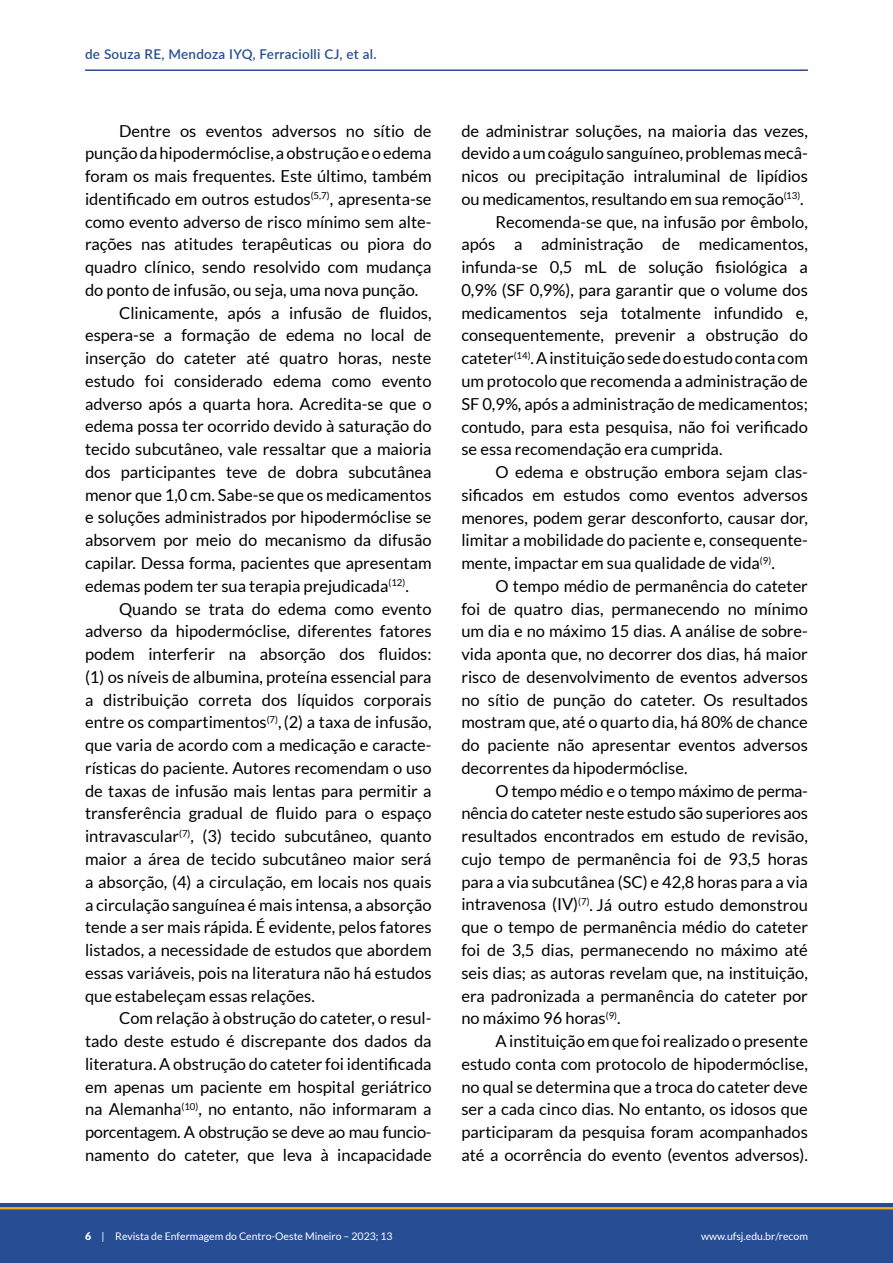
<style>
.page{position:relative;width:893px;height:1263px;background:#fff}
.page>*{position:absolute;margin:0;border:0;box-sizing:border-box;transform-origin:0 0}
.t1{font:16.5px "Lato";color:#000}
.t2{font:16.5px "Lato";letter-spacing:-.02em;color:#000}
.t3{font:600 13.5px "Lato";letter-spacing:.02em;color:#274d95}
.t4{font:10.5px "Lato";color:#fff}
.s1{font-weight:900}
</style>
<div class="page">
<div style="left:0;top:1203px;width:893px;height:60px;background:#274d95"></div>
<hr style="left:0;top:1207px;width:893px;height:2px;background:#ffb011">
<hr style="left:85px;top:69px;width:723px;height:2px;background:#274d95">
<p class="t3" style="left:85px;top:44px;width:293px">de Souza RE, Mendoza IYQ, Ferraciolli CJ, et al.</p>
<p class="t1" style="left:119px;top:121px;width:314px">Dentre os eventos adversos no sítio de</p>
<p class="t1" style="left:85px;top:144px;width:348px">punção da hipodermóclise, a obstrução e o edema</p>
<p class="t1" style="left:85px;top:167px;width:348px">foram os mais frequentes. Este último, também</p>
<p class="t1" style="left:85px;top:190px;width:348px">identificado em outros estudos<sup>(5,7)</sup>, apresenta-se</p>
<p class="t1" style="left:85px;top:212px;width:348px">como evento adverso de risco mínimo sem alte-</p>
<p class="t1" style="left:85px;top:235px;width:348px">rações nas atitudes terapêuticas ou piora do</p>
<p class="t1" style="left:85px;top:258px;width:348px">quadro clínico, sendo resolvido com mudança</p>
<p class="t1" style="left:85px;top:281px;width:335px">do ponto de infusão, ou seja, uma nova punção.</p>
<p class="t1" style="left:119px;top:303px;width:314px">Clinicamente, após a infusão de fluidos,</p>
<p class="t1" style="left:85px;top:326px;width:348px">espera-se a formação de edema no local de</p>
<p class="t1" style="left:85px;top:349px;width:348px">inserção do cateter até quatro horas, neste</p>
<p class="t1" style="left:85px;top:372px;width:348px">estudo foi considerado edema como evento</p>
<p class="t1" style="left:85px;top:394px;width:348px">adverso após a quarta hora. Acredita-se que o</p>
<p class="t1" style="left:85px;top:417px;width:348px">edema possa ter ocorrido devido à saturação do</p>
<p class="t1" style="left:85px;top:440px;width:348px">tecido subcutâneo, vale ressaltar que a maioria</p>
<p class="t1" style="left:85px;top:463px;width:348px">dos participantes teve de dobra subcutânea</p>
<p class="t1" style="left:85px;top:486px;width:348px">menor que 1,0 cm. Sabe-se que os medicamentos</p>
<p class="t1" style="left:85px;top:508px;width:348px">e soluções administrados por hipodermóclise se</p>
<p class="t1" style="left:85px;top:531px;width:348px">absorvem por meio do mecanismo da difusão</p>
<p class="t1" style="left:85px;top:554px;width:348px">capilar. Dessa forma, pacientes que apresentam</p>
<p class="t1" style="left:85px;top:577px;width:325px">edemas podem ter sua terapia prejudicada<sup>(12)</sup>.</p>
<p class="t1" style="left:119px;top:599px;width:314px">Quando se trata do edema como evento</p>
<p class="t1" style="left:85px;top:622px;width:348px">adverso da hipodermóclise, diferentes fatores</p>
<p class="t1" style="left:85px;top:645px;width:348px">podem interferir na absorção dos fluidos:</p>
<p class="t1" style="left:85px;top:668px;width:348px">(1) os níveis de albumina, proteína essencial para</p>
<p class="t1" style="left:85px;top:690px;width:348px">a distribuição correta dos líquidos corporais</p>
<p class="t1" style="left:85px;top:713px;width:348px">entre os compartimentos<sup>(7)</sup>,(2) a taxa de infusão,</p>
<p class="t1" style="left:85px;top:736px;width:348px">que varia de acordo com a medicação e caracte-</p>
<p class="t1" style="left:85px;top:759px;width:348px">rísticas do paciente. Autores recomendam o uso</p>
<p class="t1" style="left:85px;top:781px;width:348px">de taxas de infusão mais lentas para permitir a</p>
<p class="t1" style="left:85px;top:804px;width:348px">transferência gradual de fluido para o espaço</p>
<p class="t1" style="left:85px;top:827px;width:348px">intravascular<sup>(7)</sup>, (3) tecido subcutâneo, quanto</p>
<p class="t1" style="left:85px;top:850px;width:348px">maior a área de tecido subcutâneo maior será</p>
<p class="t1" style="left:85px;top:872px;width:348px">a absorção, (4) a circulação, em locais nos quais</p>
<p class="t1" style="left:85px;top:895px;width:348px">a circulação sanguínea é mais intensa, a absorção</p>
<p class="t1" style="left:85px;top:918px;width:348px">tende a ser mais rápida. É evidente, pelos fatores</p>
<p class="t1" style="left:85px;top:941px;width:348px">listados, a necessidade de estudos que abordem</p>
<p class="t1" style="left:85px;top:964px;width:348px">essas variáveis, pois na literatura não há estudos</p>
<p class="t1" style="left:85px;top:986px;width:231px">que estabeleçam essas relações.</p>
<p class="t1" style="left:119px;top:1009px;width:314px">Com relação à obstrução do cateter, o resul-</p>
<p class="t1" style="left:85px;top:1032px;width:348px">tado deste estudo é discrepante dos dados da</p>
<p class="t1" style="left:85px;top:1055px;width:348px">literatura. A obstrução do cateter foi identificada</p>
<p class="t1" style="left:85px;top:1077px;width:348px">em apenas um paciente em hospital geriátrico</p>
<p class="t1" style="left:85px;top:1100px;width:348px">na Alemanha<sup>(10)</sup>, no entanto, não informaram a</p>
<p class="t2" style="left:85px;top:1123px;width:348px">porcentagem. A obstrução se deve ao mau funcio-</p>
<p class="t1" style="left:85px;top:1146px;width:348px">namento do cateter, que leva à incapacidade</p>
<p class="t1" style="left:461px;top:121px;width:348px">de administrar soluções, na maioria das vezes,</p>
<p class="t1" style="left:461px;top:144px;width:348px">devido a um coágulo sanguíneo, problemas mecâ-</p>
<p class="t1" style="left:461px;top:167px;width:348px">nicos ou precipitação intraluminal de lipídios</p>
<p class="t1" style="left:461px;top:190px;width:344px">ou medicamentos, resultando em sua remoção<sup>(13)</sup>.</p>
<p class="t1" style="left:495px;top:212px;width:314px">Recomenda-se que, na infusão por êmbolo,</p>
<p class="t1" style="left:461px;top:235px;width:348px">após a administração de medicamentos,</p>
<p class="t1" style="left:461px;top:258px;width:348px">infunda-se 0,5 mL de solução fisiológica a</p>
<p class="t1" style="left:461px;top:281px;width:348px">0,9% (SF 0,9%), para garantir que o volume dos</p>
<p class="t1" style="left:461px;top:303px;width:348px">medicamentos seja totalmente infundido e,</p>
<p class="t1" style="left:461px;top:326px;width:348px">consequentemente, prevenir a obstrução do</p>
<p class="t1" style="left:461px;top:349px;width:348px">cateter<sup>(14)</sup>. A instituição sede do estudo conta com</p>
<p class="t1" style="left:461px;top:372px;width:348px">um protocolo que recomenda a administração de</p>
<p class="t1" style="left:461px;top:395px;width:348px">SF 0,9%, após a administração de medicamentos;</p>
<p class="t1" style="left:461px;top:417px;width:348px">contudo, para esta pesquisa, não foi verificado</p>
<p class="t1" style="left:461px;top:440px;width:263px">se essa recomendação era cumprida.</p>
<p class="t1" style="left:495px;top:463px;width:314px">O edema e obstrução embora sejam clas-</p>
<p class="t1" style="left:461px;top:486px;width:348px">sificados em estudos como eventos adversos</p>
<p class="t1" style="left:461px;top:508px;width:348px">menores, podem gerar desconforto, causar dor,</p>
<p class="t1" style="left:461px;top:531px;width:348px">limitar a mobilidade do paciente e, consequente-</p>
<p class="t1" style="left:461px;top:554px;width:315px">mente, impactar em sua qualidade de vida<sup>(9)</sup>.</p>
<p class="t1" style="left:495px;top:577px;width:314px">O tempo médio de permanência do cateter</p>
<p class="t1" style="left:461px;top:599px;width:348px">foi de quatro dias, permanecendo no mínimo</p>
<p class="t1" style="left:461px;top:622px;width:348px">um dia e no máximo 15 dias. A análise de sobre-</p>
<p class="t1" style="left:461px;top:645px;width:348px">vida aponta que, no decorrer dos dias, há maior</p>
<p class="t1" style="left:461px;top:668px;width:348px">risco de desenvolvimento de eventos adversos</p>
<p class="t1" style="left:461px;top:690px;width:348px">no sítio de punção do cateter. Os resultados</p>
<p class="t1" style="left:461px;top:713px;width:348px">mostram que, até o quarto dia, há 80% de chance</p>
<p class="t1" style="left:461px;top:736px;width:348px">do paciente não apresentar eventos adversos</p>
<p class="t1" style="left:461px;top:759px;width:228px">decorrentes da hipodermóclise.</p>
<p class="t2" style="left:495px;top:781px;width:314px">O tempo médio e o tempo máximo de perma-</p>
<p class="t1" style="left:461px;top:804px;width:348px">nência do cateter neste estudo são superiores aos</p>
<p class="t1" style="left:461px;top:827px;width:348px">resultados encontrados em estudo de revisão,</p>
<p class="t1" style="left:461px;top:850px;width:348px">cujo tempo de permanência foi de 93,5 horas</p>
<p class="t1" style="left:461px;top:872px;width:348px">para a via subcutânea (SC) e 42,8 horas para a via</p>
<p class="t1" style="left:461px;top:895px;width:348px">intravenosa (IV)<sup>(7)</sup>. Já outro estudo demonstrou</p>
<p class="t1" style="left:461px;top:918px;width:348px">que o tempo de permanência médio do cateter</p>
<p class="t1" style="left:461px;top:941px;width:348px">foi de 3,5 dias, permanecendo no máximo até</p>
<p class="t1" style="left:461px;top:964px;width:348px">seis dias; as autoras revelam que, na instituição,</p>
<p class="t1" style="left:461px;top:986px;width:348px">era padronizada a permanência do cateter por</p>
<p class="t1" style="left:461px;top:1009px;width:161px">no máximo 96 horas<sup>(9)</sup>.</p>
<p class="t1" style="left:495px;top:1032px;width:314px">A instituição em que foi realizado o presente</p>
<p class="t1" style="left:461px;top:1055px;width:348px">estudo conta com protocolo de hipodermóclise,</p>
<p class="t1" style="left:461px;top:1077px;width:348px">no qual se determina que a troca do cateter deve</p>
<p class="t1" style="left:461px;top:1100px;width:348px">ser a cada cinco dias. No entanto, os idosos que</p>
<p class="t1" style="left:461px;top:1123px;width:348px">participaram da pesquisa foram acompanhados</p>
<p class="t1" style="left:461px;top:1146px;width:348px">até a ocorrência do evento (eventos adversos).</p>
<p class="t4" style="left:85px;top:1230px;width:309px"><span class="s1">6</span> | Revista de Enfermagem do Centro-Oeste Mineiro – 2023; 13</p>
<p class="t4" style="left:701px;top:1230px;width:108px">www.ufsj.edu.br/recom</p>
</div>
